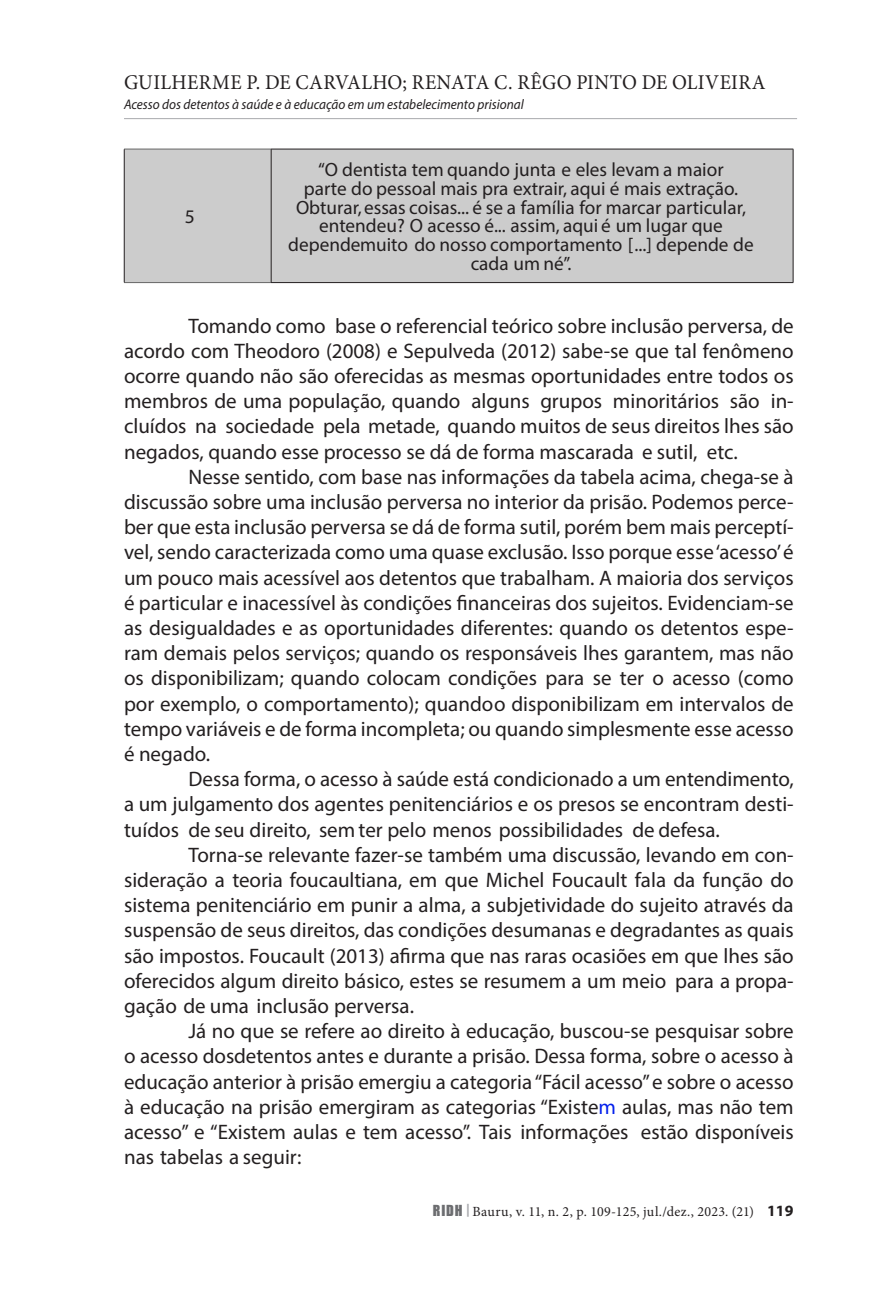
<style>
.page{position:relative;width:893px;height:1290px;background:#fff}
.page>*{position:absolute;margin:0;border:0;box-sizing:border-box;transform-origin:0 0}
.Texto_Corrido{font:21px/25.2px "Myriad Pro";color:#231f20;text-align:justify}
.t1{font:21px "Minion Pro";letter-spacing:.015em;color:#231f20;scale:.95 1}
.Table_Paragraph{font:19.25px/18.6px "Myriad Pro";color:#231f20;text-align:center}
.t2{font:italic 14px "Myriad Pro";color:#231f20;scale:.95 1}
.t3{font:14px "Minion Pro";letter-spacing:.02em;color:#231f20}
.s1{color:#0420ec}
.s2{color:#222}
.s3{font-family:"Impact";color:#6c6d70}
.s4{font-family:"Impact";color:#a8a9ad}
.s5{font-family:"Myriad Pro";font-weight:700;font-size:15.75px}
</style>
<div class="page">
<hr style="left:124px;top:118px;width:673px;height:1px;background:#a8a9ad">
<div style="left:125px;top:150px;width:668px;height:132px;background:#ccc"></div>
<hr style="left:124px;top:149px;width:147px;height:1px;background:#666">
<hr style="left:124px;top:282px;width:147px;height:1px;background:#666">
<hr style="left:124px;top:149px;width:1px;height:133px;background:#231f20">
<hr style="left:271px;top:149px;width:522px;height:1px;background:#231f20">
<hr style="left:271px;top:149px;width:1px;height:133px;background:#231f20">
<hr style="left:793px;top:149px;width:1px;height:133px;background:#231f20">
<hr style="left:271px;top:282px;width:522px;height:1px;background:#231f20">
<p class="t1" style="left:124px;top:69px;width:677px">GUILHERME P. DE CARVALHO; RENATA C. RÊGO PINTO DE OLIVEIRA</p>
<p class="t2" style="left:124px;top:95px;width:422px">Acesso dos detentos à saúde e à educação em um estabelecimento prisional</p>
<p class="Table_Paragraph" style="left:185px;top:207px;width:12px">5</p>
<p class="Table_Paragraph" style="left:288px;top:160px;width:467px">“O dentista tem quando junta e eles levam a maior<br>parte do pessoal mais pra extrair, aqui é mais extração.<br>Obturar, essas coisas... é se a família for marcar particular, entendeu? O acesso é... assim, aqui é um lugar que depende muito do nosso comportamento [...] depende de cada um né”.</p>
<p class="Texto_Corrido" style="left:124px;top:312px;width:671px;text-indent:64px">Tomando como base o referencial teórico sobre inclusão perversa, de acordo com Theodoro (2008) e Sepulveda (2012) sabe-se que tal fenômeno ocorre quando não são oferecidas as mesmas oportunidades entre todos os membros de uma população, quando alguns grupos minoritários são in&shy;cluídos na sociedade pela metade, quando muitos de seus direitos lhes são negados, quando esse processo se dá de forma mascarada e sutil, etc.</p>
<p class="Texto_Corrido" style="left:124px;top:464px;width:671px;text-indent:64px">Nesse sentido, com base nas informações da tabela acima, chega-se à discussão sobre uma inclusão perversa no interior da prisão. Podemos perce&shy;ber que esta inclusão perversa se dá de forma sutil, porém bem mais perceptí&shy;vel, sendo caracterizada como uma quase exclusão. Isso porque esse ‘acesso’ é um pouco mais acessível aos detentos que trabalham. A maioria dos serviços é particular e inacessível às condições financeiras dos sujeitos. Evidenciam-se as desigualdades e as oportunidades diferentes: quando os detentos espe&shy;ram demais pelos serviços; quando os responsáveis lhes garantem, mas não os disponibilizam; quando colocam condições para se ter o acesso (como por exemplo, o comportamento); quando o disponibilizam em intervalos de tempo variáveis e de forma incompleta; ou quando simplesmente esse acesso é negado.</p>
<p class="Texto_Corrido" style="left:124px;top:766px;width:671px;text-indent:64px">Dessa forma, o acesso à saúde está condicionado a um entendimento, a um julgamento dos agentes penitenciários e os presos se encontram desti&shy;tuídos de seu direito, sem ter pelo menos possibilidades de defesa.</p>
<p class="Texto_Corrido" style="left:124px;top:842px;width:671px;text-indent:64px">Torna-se relevante fazer-se também uma discussão, levando em con&shy;sideração a teoria foucaultiana, em que Michel Foucault fala da função do sistema penitenciário em punir a alma, a subjetividade do sujeito através da suspensão de seus direitos, das condições desumanas e degradantes as quais são impostos. Foucault (2013) afirma que nas raras ocasiões em que lhes são oferecidos algum direito básico, estes se resumem a um meio para a propa&shy;gação de uma inclusão perversa.</p>
<p class="Texto_Corrido" style="left:124px;top:1018px;width:671px;text-indent:64px">Já no que se refere ao direito à educação, buscou-se pesquisar sobre o acesso dos detentos antes e durante a prisão. Dessa forma, sobre o acesso à educação anterior à prisão emergiu a categoria “Fácil acesso” e sobre o acesso à educação na prisão emergiram as categorias “Existe<span class="s1">m</span> aulas, mas não tem acesso” e “Existe<span class="s2">m</span> aulas e tem acesso”. Tais informações estão disponíveis nas tabelas a seguir:</p>
<p class="t3" style="left:433px;top:1201px;width:362px"><span class="s3">RIDH</span> <span class="s4">|</span> Bauru, v. 11, n. 2, p. 109-125, jul./dez., 2023. (21) <span class="s5">119</span></p>
</div>
